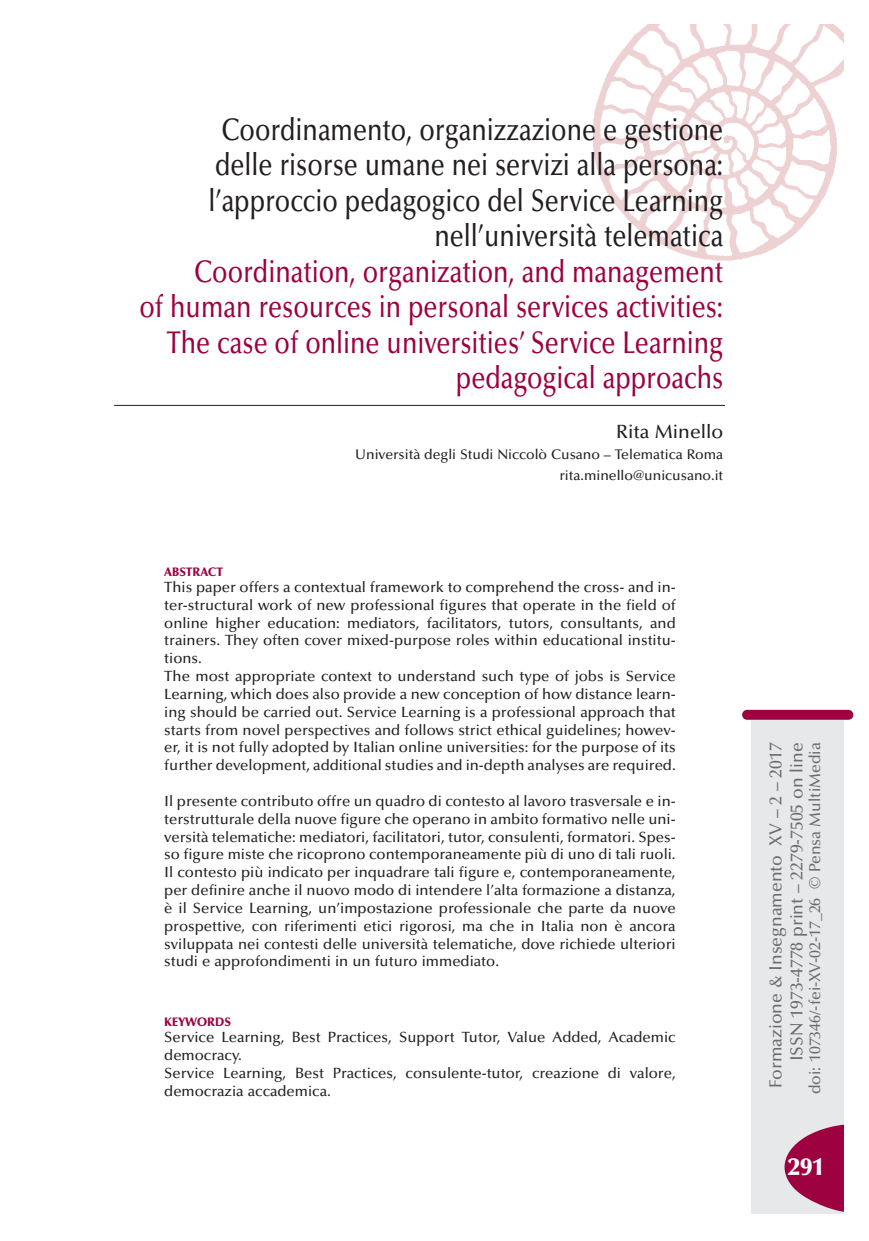
<style>
.page{position:relative;width:869px;height:1241px;background:#fff}
.page>*{position:absolute;margin:0;border:0;box-sizing:border-box;transform-origin:0 0}
.t1{font:500 31.5px/35.5px "Optima";color:#9d0140;text-align:right;scale:.8 1}
.t2{font:500 31.5px/35.5px "Optima";color:#231f20;text-align:right;scale:.8 1}
.t3{font:900 24.5px "Optima";color:#fff}
.t4{font:500 19.25px "Optima";color:#231f20}
.t5{font:500 17.5px/21px "Optima";color:#6c6d70;text-align:right}
.t6{font:500 15.75px "Optima";color:#6c6d70}
.t7{font:500 14.88px/17.8px "Optima";color:#231f20}
.t8{font:500 14px/21px "Optima";color:#231f20;text-align:right}
.t9{font:900 12.25px "Optima";letter-spacing:-.01em;color:#9d0140}
</style>
<div class="page">
<img style="left:593px;top:25px;width:249px;height:236px">
<hr style="left:114px;top:405px;width:610px;height:1px;background:#231f20">
<div style="left:750px;top:720px;width:92px;height:493px;background:#e7e8e9"></div>
<div style="left:741px;top:709px;width:112px;height:10px;background:#9d0140;border-radius:5px"></div>
<svg style="left:784px;top:1123px;width:60px;height:89px"></svg>
<h1 class="t2" style="left:208px;top:114px;width:644px">Coordinamento, organizzazione e gestione delle risorse umane nei servizi alla persona: l’approccio pedagogico del Service Learning nell’università telematica</h1>
<h1 class="t1" style="left:139px;top:256px;width:730px">Coordination, organization, and management<br>of human resources in personal services activities:<br>The case of online universities’ Service Learning pedagogical approachs</h1>
<p class="t4" style="left:616px;top:423px;width:108px">Rita Minello</p>
<p class="t8" style="left:355px;top:445px;width:369px">Università degli Studi Niccolò Cusano – Telematica Roma rita.minello@unicusano.it</p>
<p class="t9" style="left:164px;top:566px;width:60px">ABSTRACT</p>
<p class="t7" style="left:164px;top:579px;width:512px">This paper offers a contextual framework to comprehend the cross- and in&shy;ter-structural work of new professional figures that operate in the field of online higher education: mediators, facilitators, tutors, consultants, and trainers. They often cover mixed-purpose roles within educational institu&shy;tions.<br>The most appropriate context to understand such type of jobs is Service Learning, which does also provide a new conception of how distance learn&shy;ing should be carried out. Service Learning is a professional approach that starts from novel perspectives and follows strict ethical guidelines; howev&shy;er, it is not fully adopted by Italian online universities: for the purpose of its further development, additional studies and in-depth analyses are required.</p>
<p class="t7" style="left:164px;top:793px;width:513px;text-align:justify">Il presente contributo offre un quadro di contesto al lavoro trasversale e in&shy;terstrutturale della nuove figure che operano in ambito formativo nelle uni&shy;versità telematiche: mediatori, facilitatori, tutor, consulenti, formatori. Spes&shy;so figure miste che ricoprono contemporaneamente più di uno di tali ruoli.<br>Il contesto più indicato per inquadrare tali figure e, contemporaneamente, per definire anche il nuovo modo di intendere l’alta formazione a distanza, è il Service Learning, un’impostazione professionale che parte da nuove prospettive, con riferimenti etici rigorosi, ma che in Italia non è ancora sviluppata nei contesti delle università telematiche, dove richiede ulteriori studi e approfondimenti in un futuro immediato.</p>
<p class="t9" style="left:164px;top:1016px;width:68px">KEYWORDS</p>
<p class="t7" style="left:164px;top:1029px;width:512px">Service Learning, Best Practices, Support Tutor, Value Added, Academic democracy.<br>Service Learning, Best Practices, consulente-tutor, creazione di valore, democrazia accademica.</p>
<p class="t5" style="left:766px;top:1087px;width:346px;rotate:-90deg">Formazione &amp; Insegnamento XV – 2 – 2017<br>ISSN 1973-4778 print – 2279-7505 on line</p>
<p class="t6" style="left:808px;top:1093px;width:353px;rotate:-90deg">doi: 107346/-fei-XV-02-17_26 © Pensa MultiMedia</p>
<h2 class="t3" style="left:787px;top:1156px;width:38px">291</h2>
</div>
